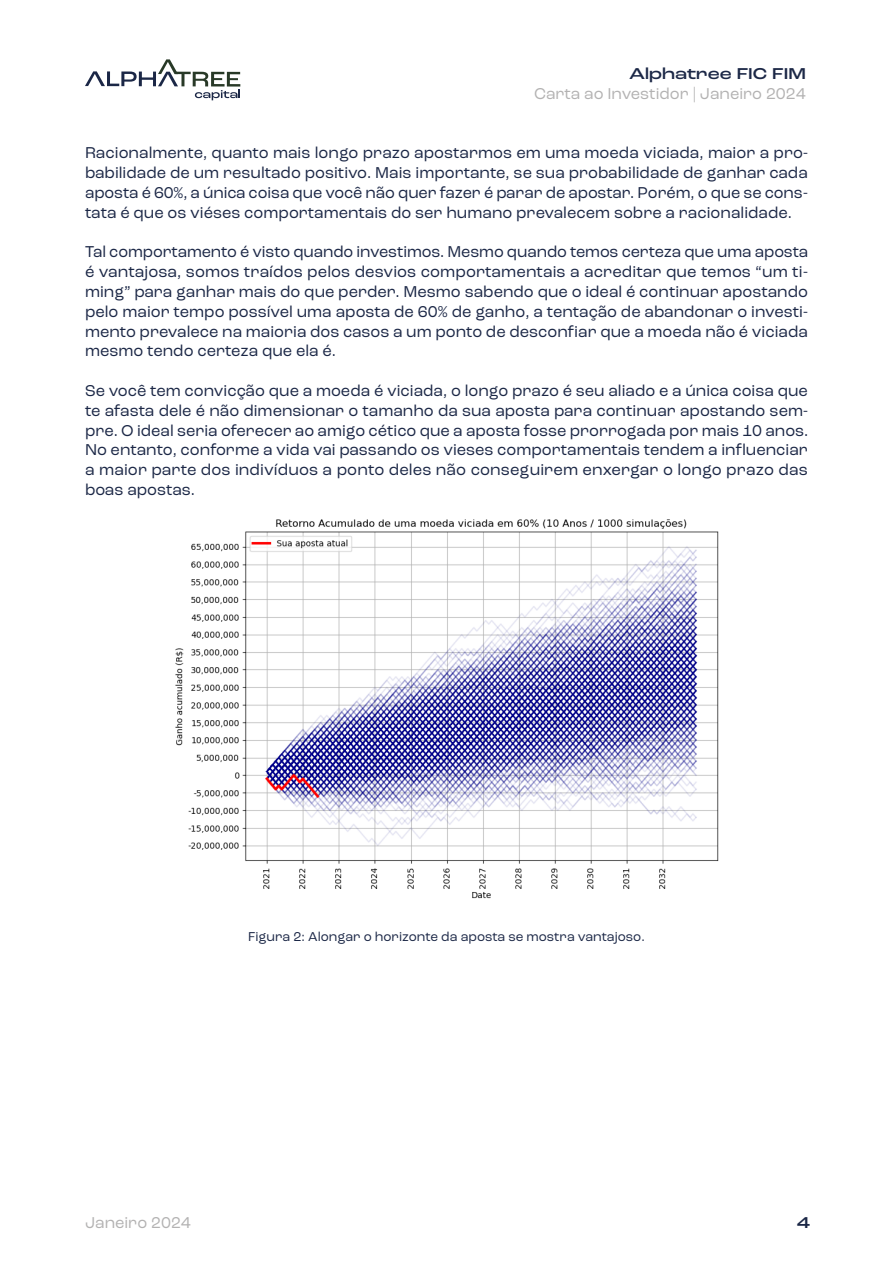
<style>
.page{position:relative;width:893px;height:1263px;background:#fff}
.page>*{position:absolute;margin:0;border:0;box-sizing:border-box;transform-origin:0 0}
.t1{font:16.5px/19.8px "Roc Grotesk";color:#1b2746;text-align:justify}
.t2{font:16.5px "Roc Grotesk";color:#b3b2b2}
.t3{font:500 expanded 16.5px "Roc Grotesk";color:#1b2746}
.t4{font:13.5px "Roc Grotesk";color:#1b2746}
</style>
<div class="page">
<svg style="left:85px;top:59px;width:155px;height:41px"></svg>
<img style="left:175px;top:519px;width:544px;height:380px">
<p class="t3" style="left:629px;top:64px;width:178px">Alphatree FIC FIM</p>
<p class="t2" style="left:534px;top:84px;width:273px">Carta ao Investidor | Janeiro 2024</p>
<p class="t1" style="left:85px;top:143px;width:724px">Racionalmente, quanto mais longo prazo apostarmos em uma moeda viciada, maior a pro&shy;babilidade de um resultado positivo. Mais importante, se sua probabilidade de ganhar cada aposta é 60%, a única coisa que você não quer fazer é parar de apostar. Porém, o que se cons&shy;tata é que os viéses comportamentais do ser humano prevalecem sobre a racionalidade.</p>
<p class="t1" style="left:85px;top:242px;width:725px">Tal comportamento é visto quando investimos. Mesmo quando temos certeza que uma aposta é vantajosa, somos traídos pelos desvios comportamentais a acreditar que temos “um ti&shy;ming” para ganhar mais do que perder. Mesmo sabendo que o ideal é continuar apostando pelo maior tempo possível uma aposta de 60% de ganho, a tentação de abandonar o investi&shy;mento prevalece na maioria dos casos a um ponto de desconfiar que a moeda não é viciada mesmo tendo certeza que ela é.</p>
<p class="t1" style="left:85px;top:381px;width:725px">Se você tem convicção que a moeda é viciada, o longo prazo é seu aliado e a única coisa que te afasta dele é não dimensionar o tamanho da sua aposta para continuar apostando sem&shy;pre. O ideal seria oferecer ao amigo cético que a aposta fosse prorrogada por mais 10 anos.<br>No entanto, conforme a vida vai passando os vieses comportamentais tendem a influenciar a maior parte dos indivíduos a ponto deles não conseguirem enxergar o longo prazo das boas apostas.</p>
<p class="t4" style="left:248px;top:928px;width:398px">Figura 2: Alongar o horizonte da aposta se mostra vantajoso.</p>
<p class="t2" style="left:85px;top:1212px;width:107px">Janeiro 2024</p>
<p class="t3" style="left:797px;top:1212px;width:15px">4</p>
</div>
